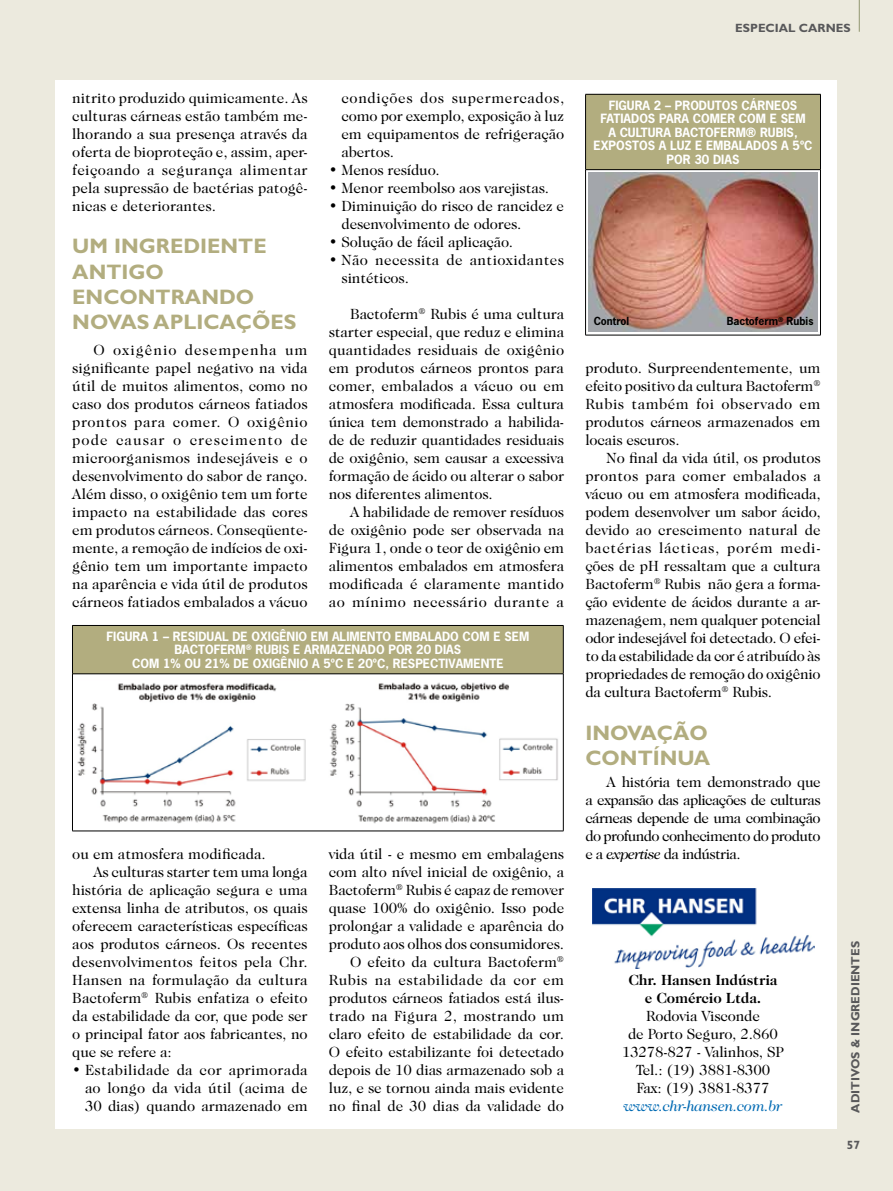
<style>
.page{position:relative;width:893px;height:1191px;background:#fff}
.page>*{position:absolute;margin:0;border:0;box-sizing:border-box;transform-origin:0 0}
.t1{font:700 21px/25.2px "Gill Sans";color:#b2ad7f}
.t2{font:15px/18px "Caslon 224 IT Cby BT";letter-spacing:-.01em;color:#000;text-align:justify}
.t3{font:15px/18px "Caslon 224 IT Cby BT";letter-spacing:.025em;color:#000}
.t4{font:700 15px/18px "Caslon 224 IT Cby BT";letter-spacing:-.01em;color:#000;text-align:center}
.t5{font:15px "Caslon 224 IT Cby BT";letter-spacing:-.04em;color:#000}
.t6{font:italic 15px "Caslon 224 IT Cby BT";letter-spacing:-.01em;color:#006ab3}
.t7{font:700 12px/13.5px "News Gothic Std";color:#fff;text-align:center}
.t8{font:700 12px "Gill Sans";color:#58585a}
.t9{font:700 10.5px "News Gothic Std";color:#000}
.s1{font-style:italic}
</style>
<div class="page">
<div style="left:0;top:0;width:893px;height:79px;background:#eceade"></div>
<div style="left:837px;top:0;width:56px;height:1191px;background:#eceade"></div>
<div style="left:0;top:0;width:55px;height:1191px;background:#eceade"></div>
<div style="left:0;top:1129px;width:893px;height:62px;background:#eceade"></div>
<div style="left:586px;top:94px;width:234px;height:76px;background:#b2ad7f"></div>
<hr style="left:585px;top:94px;width:236px;height:1px;background:#000">
<hr style="left:585px;top:94px;width:1px;height:75px;background:#000">
<hr style="left:820px;top:94px;width:1px;height:75px;background:#000">
<hr style="left:585px;top:169px;width:236px;height:1px;background:#000">
<hr style="left:585px;top:170px;width:1px;height:165px;background:#000">
<hr style="left:820px;top:170px;width:1px;height:165px;background:#000">
<hr style="left:585px;top:335px;width:236px;height:1px;background:#000">
<img style="left:588px;top:173px;width:230px;height:158px">
<img style="left:592px;top:888px;width:222px;height:80px">
<div style="left:72px;top:625px;width:491px;height:49px;background:#b2ad7f"></div>
<hr style="left:72px;top:625px;width:491px;height:1px;background:#000">
<hr style="left:72px;top:625px;width:1px;height:48px;background:#000">
<hr style="left:563px;top:625px;width:1px;height:48px;background:#000">
<hr style="left:72px;top:673px;width:491px;height:1px;background:#000">
<hr style="left:72px;top:674px;width:1px;height:156px;background:#000">
<hr style="left:563px;top:674px;width:1px;height:156px;background:#000">
<hr style="left:72px;top:830px;width:491px;height:1px;background:#000">
<img style="left:77px;top:682px;width:229px;height:141px">
<img style="left:329px;top:682px;width:229px;height:141px">
<hr style="left:859px;top:0;width:1px;height:32px;background:#919770">
<p class="t8" style="left:735px;top:21px;width:117px">ESPECIAL CARNES</p>
<p class="t2" style="left:72px;top:89px;width:237px">nitrito produzido quimicamente. As culturas cárneas estão também me&shy;lhorando a sua presença através da oferta de bioproteção e, assim, aper&shy;feiçoando a segurança alimentar pela supressão de bactérias patogê&shy;nicas e deteriorantes.</p>
<h1 class="t1" style="left:72px;top:233px;width:65px">UM INGREDIENTE<br>ANTIGO<br>ENCONTRANDO<br>NOVAS</h1>
<h1 class="t1" style="left:153px;top:309px;width:131px">APLICAÇÕES</h1>
<p class="t2" style="left:72px;top:341px;width:237px;text-indent:21px">O oxigênio desempenha um significante papel negativo na vida útil de muitos alimentos, como no caso dos produtos cárneos fatiados prontos para comer. O oxigênio pode causar o crescimento de microorganismos indesejáveis e o desenvolvimento do sabor de ranço.<br>Além disso, o oxigênio tem um forte impacto na estabilidade das cores em produtos cárneos. Conseqüente&shy;mente, a remoção de indícios de oxi&shy;gênio tem um importante impacto na aparência e vida útil de produtos cárneos fatiados embalados a vácuo</p>
<p class="t2" style="left:342px;top:89px;width:224px">condições dos supermercados, como por exemplo, exposição à luz em equipamentos de refrigeração abertos.</p>
<p class="t2" style="left:329px;top:161px;width:112px">• Menos resíduo.</p>
<p class="t2" style="left:329px;top:179px;width:222px">• Menor reembolso aos varejistas.</p>
<p class="t2" style="left:342px;top:197px;width:224px;text-indent:-13px">• Diminuição do risco de rancidez e desenvolvimento de odores.</p>
<p class="t2" style="left:329px;top:233px;width:186px">• Solução de fácil aplicação.</p>
<p class="t3" style="left:342px;top:251px;width:224px;text-indent:-13px">• Não necessita de antioxidantes sintéticos.</p>
<p class="t2" style="left:329px;top:305px;width:237px;text-indent:21px">Bactoferm<sup>®</sup> Rubis é uma cultura starter especial, que reduz e elimina quantidades residuais de oxigênio em produtos cárneos prontos para comer, embalados a vácuo ou em atmosfera modificada. Essa cultura única tem demonstrado a habilida&shy;de de reduzir quantidades residuais de oxigênio, sem causar a excessiva formação de ácido ou alterar o sabor nos diferentes alimentos.</p>
<p class="t2" style="left:329px;top:503px;width:237px;text-indent:21px">A habilidade de remover resíduos de oxigênio pode ser observada na Figura 1, onde o teor de oxigênio em alimentos embalados em atmosfera modificada é claramente mantido ao mínimo necessário durante a</p>
<p class="t7" style="left:107px;top:629px;width:424px">FIGURA 1 – RESIDUAL DE OXIGÊNIO EM ALIMENTO EMBALADO COM E SEM<br>BACTOFERM<sup>®</sup> RUBIS E ARMAZENADO POR 20 DIAS<br>COM 1% OU 21% DE OXIGÊNIO A 5ºC E 20ºC, RESPECTIVAMENTE</p>
<p class="t7" style="left:594px;top:98px;width:220px">FIGURA 2 – PRODUTOS CÁRNEOS<br>FATIADOS PARA COMER COM E SEM<br>A CULTURA BACTOFERM® RUBIS,<br>EXPOSTOS A LUZ E EMBALADOS A 5ºC<br>POR 30 DIAS</p>
<p class="t9" style="left:594px;top:314px;width:37px">Control</p>
<p class="t9" style="left:727px;top:314px;width:88px">Bactoferm<sup>®</sup> Rubis</p>
<p class="t2" style="left:585px;top:359px;width:237px">produto. Surpreendentemente, um efeito positivo da cultura Bactoferm<sup>® </sup>Rubis também foi observado em produtos cárneos armazenados em locais escuros.</p>
<p class="t2" style="left:585px;top:449px;width:237px;text-indent:21px">No final da vida útil, os produtos prontos para comer embalados a vácuo ou em atmosfera modificada, podem desenvolver um sabor ácido, devido ao crescimento natural de bactérias lácticas, porém medi&shy;ções de pH ressaltam que a cultura Bactoferm<sup>®</sup> Rubis não gera a forma&shy;ção evidente de ácidos durante a ar&shy;mazenagem, nem qualquer potencial odor indesejável foi detectado. O efei&shy;to da estabilidade da cor é atribuído às propriedades de remoção do oxigênio da cultura Bactoferm<sup>®</sup> Rubis.</p>
<h1 class="t1" style="left:585px;top:719px;width:24px">INOVA</h1>
<h1 class="t1" style="left:657px;top:719px;width:50px">ÇÃO</h1>
<h1 class="t1" style="left:585px;top:745px;width:34px">CONT</h1>
<h1 class="t1" style="left:653px;top:745px;width:59px">ÍNUA</h1>
<p class="t2" style="left:585px;top:773px;width:237px;text-indent:21px">A história tem demonstrado que a expansão das aplicações de culturas cárneas depende de uma combinação do profundo conhecimento do produto</p>
<p class="t2" style="left:72px;top:845px;width:195px">ou em atmosfera modificada.</p>
<p class="t5" style="left:585px;top:845px;width:157px">e a <span class="s1">expertise</span> da indústria.</p>
<p class="t2" style="left:72px;top:863px;width:237px;text-indent:21px">As culturas starter tem uma longa história de aplicação segura e uma extensa linha de atributos, os quais oferecem características específicas aos produtos cárneos. Os recentes desenvolvimentos feitos pela Chr.<br>Hansen na formulação da cultura Bactoferm<sup>®</sup> Rubis enfatiza o efeito da estabilidade da cor, que pode ser o principal fator aos fabricantes, no que se refere a:</p>
<p class="t2" style="left:85px;top:1061px;width:224px;text-indent:-13px">• Estabilidade da cor aprimorada ao longo da vida útil (acima de 30 dias) quando armazenado em</p>
<p class="t2" style="left:329px;top:845px;width:237px;text-align:right">vida útil - e mesmo em embalagens com alto nível inicial de oxigênio, a Bactoferm<sup>®</sup> Rubis é capaz de remover quase 100% do oxigênio. Isso pode prolongar a validade e aparência do produto aos olhos dos consumidores.<br>O efeito da cultura Bactoferm<sup>® </sup>Rubis na estabilidade da cor em produtos cárneos fatiados está ilus&shy;trado na Figura 2, mostrando um claro efeito de estabilidade da cor.<br>O efeito estabilizante foi detectado depois de 10 dias armazenado sob a luz, e se tornou ainda mais evidente no final de 30 dias da validade do</p>
<p class="t4" style="left:628px;top:971px;width:151px">Chr. Hansen Indústria e Comércio Ltda.</p>
<p class="t2" style="left:622px;top:1007px;width:164px;text-align:center">Rodovia Visconde<br>de Porto Seguro, 2.860<br>13278-827 - Valinhos, SP<br>Tel.: (19) 3881-8300<br>Fax: (19) 3881-8377</p>
<p class="t6" style="left:624px;top:1097px;width:160px">www.chr-hansen.com.br</p>
<p class="t8" style="left:848px;top:1112px;width:173px;rotate:-90deg">ADITIVOS &amp; INGREDIENTES</p>
<p class="t8" style="left:847px;top:1137px;width:15px">57</p>
</div>
